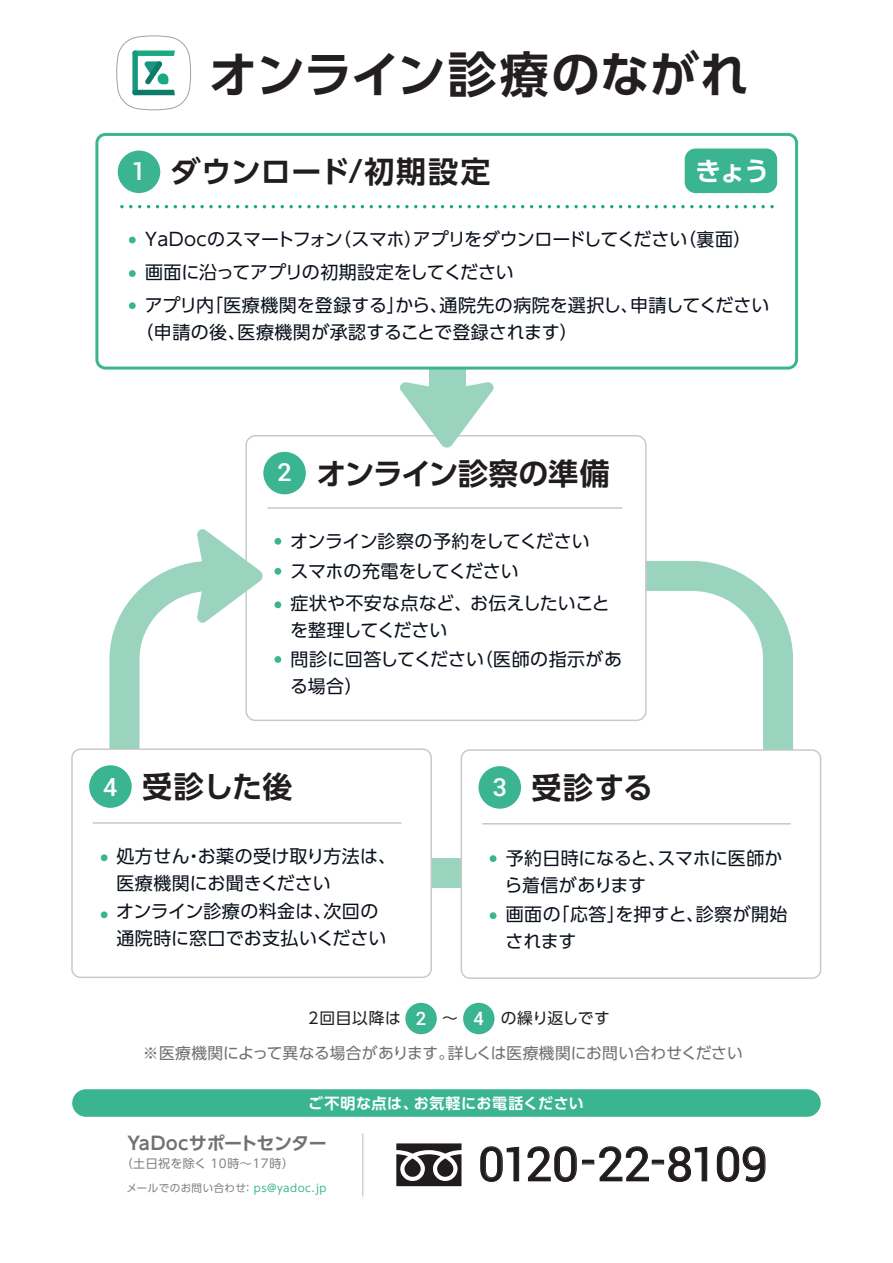
<style>
.page{position:relative;width:893px;height:1263px;background:#fff}
.page>*{position:absolute;margin:0;border:0;box-sizing:border-box;transform-origin:0 0}
.t1{font:700 48.9px "UD Shin Go Pr 6 De";letter-spacing:.005em;color:#231f20}
.t2{font:47.1px "Roboto";letter-spacing:-.04em;color:#201c1d}
.t3{font:700 30px "UD Shin Go Pr 6 De";color:#211d1e}
.t4{font:700 30px "UD Shin Go Pr 6 De";letter-spacing:.02em;color:#211d1e}
.t5{font:700 26.25px "UD Shin Go Pr 6 De";color:#fff}
.t6{font:500 25.05px "Roboto";color:#fff}
.t7{font:18px/27px "UD Shin Go Pr 6";color:#0b121d}
.t8{font:18px/27px "UD Shin Go Pr 6";letter-spacing:.025em;color:#0b121d}
.t9{font:18px "UD Shin Go Pr 6";letter-spacing:-.02em;color:#0b121d}
.t10{font:700 18px "UD Shin Go Pr 6 De";letter-spacing:-.02em;color:#727171}
.t11{font:15.75px "UD Shin Go Pr 6";color:#727172}
.t12{font:15.75px "UD Shin Go Pr 6";letter-spacing:.035em;color:#211d1e}
.t13{font:700 15px "UD Shin Go Pr 6 De";letter-spacing:.045em;color:#fff}
.t14{font:12px "UD Shin Go Pro";letter-spacing:.035em;color:#808285}
.t15{font:10.5px "UD Shin Go Pro";letter-spacing:.05em;color:#808285}
.s1{font-family:"Roboto";font-weight:500;font-size:18.45px;color:#fff}
.s2{color:#3bb591}
</style>
<div class="page">
<div style="left:109px;top:561px;width:684px;height:327px;border:30px solid #9ad4be;border-radius:85px"></div>
<div style="left:246px;top:436px;width:400px;height:284px;background:#fff;border-radius:9px"></div>
<div style="left:245px;top:435px;width:402px;height:286px;border:2px solid #c9c9c8;border-radius:9px"></div>
<div style="left:274px;top:538px;width:7px;height:7px;background:#3bb591;border-radius:50%"></div>
<div style="left:274px;top:568px;width:7px;height:7px;background:#3bb591;border-radius:50%"></div>
<div style="left:274px;top:601px;width:7px;height:7px;background:#3bb591;border-radius:50%"></div>
<div style="left:274px;top:656px;width:7px;height:7px;background:#3bb591;border-radius:50%"></div>
<div style="left:263px;top:452px;width:43px;height:42px;background:#3bb591;border-radius:50%"></div>
<hr style="left:267px;top:507px;width:355px;height:2px;background:#c9c9c8">
<div style="left:429px;top:268px;width:36px;height:134px;background:#9ad4be"></div>
<div style="left:461px;top:750px;width:359px;height:228px;background:#fff;border-radius:9px"></div>
<div style="left:461px;top:749px;width:360px;height:230px;border:2px solid #c9c9c8;border-radius:9px"></div>
<div style="left:490px;top:855px;width:6px;height:7px;background:#3bb591;border-radius:50%"></div>
<div style="left:490px;top:912px;width:6px;height:7px;background:#3bb591;border-radius:50%"></div>
<div style="left:478px;top:766px;width:43px;height:43px;background:#3bb591;border-radius:50%"></div>
<hr style="left:482px;top:823px;width:309px;height:1px;background:#c9c9c8">
<div style="left:405px;top:1003px;width:32px;height:31px;background:#3bb591;border-radius:50%"></div>
<div style="left:463px;top:1003px;width:31px;height:31px;background:#3bb591;border-radius:50%"></div>
<div style="left:72px;top:749px;width:359px;height:228px;background:#fff;border-radius:9px"></div>
<div style="left:71px;top:748px;width:361px;height:230px;border:2px solid #c9c9c8;border-radius:9px"></div>
<div style="left:101px;top:854px;width:7px;height:7px;background:#3bb591;border-radius:50%"></div>
<div style="left:101px;top:911px;width:7px;height:7px;background:#3bb591;border-radius:50%"></div>
<div style="left:89px;top:765px;width:43px;height:43px;background:#3bb591;border-radius:50%"></div>
<hr style="left:93px;top:822px;width:308px;height:2px;background:#c9c9c8">
<svg style="left:197px;top:527px;width:66px;height:97px"></svg>
<div style="left:97px;top:134px;width:699px;height:234px;background:#fff;border-radius:9px"></div>
<div style="left:95px;top:133px;width:703px;height:237px;border:3px solid #3bb591;border-radius:9px"></div>
<div style="left:129px;top:237px;width:7px;height:6px;background:#3bb591;border-radius:50%"></div>
<div style="left:129px;top:270px;width:7px;height:7px;background:#3bb591;border-radius:50%"></div>
<div style="left:129px;top:302px;width:7px;height:7px;background:#3bb591;border-radius:50%"></div>
<div style="left:118px;top:151px;width:42px;height:42px;background:#3bb591;border-radius:50%"></div>
<svg style="left:398px;top:382px;width:97px;height:66px"></svg>
<svg style="left:120px;top:205px;width:21px;height:3px"></svg>
<svg style="left:183px;top:205px;width:47px;height:3px"></svg>
<svg style="left:272px;top:205px;width:56px;height:3px"></svg>
<svg style="left:370px;top:205px;width:47px;height:3px"></svg>
<svg style="left:468px;top:205px;width:47px;height:3px"></svg>
<svg style="left:557px;top:205px;width:47px;height:3px"></svg>
<svg style="left:655px;top:205px;width:47px;height:3px"></svg>
<svg style="left:744px;top:205px;width:30px;height:3px"></svg>
<div style="left:685px;top:149px;width:92px;height:44px;background:#3bb591;border-radius:11px"></div>
<div style="left:72px;top:1089px;width:749px;height:28px;background:#3bb591;border-radius:14px"></div>
<svg style="left:116px;top:35px;width:75px;height:75px"></svg>
<svg style="left:480px;top:1146px;width:39px;height:36px"></svg>
<svg style="left:527px;top:1146px;width:50px;height:36px"></svg>
<div style="left:582px;top:1160px;width:12px;height:4px;border:1px solid #201c1d"></div>
<svg style="left:599px;top:1146px;width:50px;height:36px"></svg>
<div style="left:652px;top:1160px;width:12px;height:4px;border:1px solid #201c1d"></div>
<svg style="left:668px;top:1146px;width:39px;height:36px"></svg>
<svg style="left:717px;top:1146px;width:49px;height:36px"></svg>
<svg style="left:396px;top:1143px;width:65px;height:43px"></svg>
<hr style="left:363px;top:1133px;width:1px;height:63px;background:#bcbdc0">
<h1 class="t1" style="left:209px;top:34px;width:542px">オンライン診療のながれ</h1>
<h3 class="t4" style="left:171px;top:148px;width:321px">ダウンロード/初期設定</h3>
<h3 class="t6" style="left:132px;top:154px;width:16px">1</h3>
<h3 class="t5" style="left:695px;top:150px;width:76px">きょう</h3>
<p class="t7" style="left:145px;top:223px;width:608px;line-height:32.2px">YaDocのスマートフォン（スマホ）アプリをダウンロードしてください（裏面）画面に沿ってアプリの初期設定をしてください</p>
<p class="t7" style="left:135px;top:292px;width:635px;text-indent:9px">アプリ内「医療機関を登録する」から、通院先の病院を選択し、申請してください（申請の後、医療機関が承認することで登録されます）</p>
<h3 class="t6" style="left:277px;top:455px;width:16px">2</h3>
<h3 class="t3" style="left:316px;top:449px;width:295px">オンライン診察の準備</h3>
<p class="t9" style="left:290px;top:526px;width:301px">オンライン診察の予約をしてください</p>
<p class="t7" style="left:290px;top:557px;width:230px">スマホの充電をしてください</p>
<p class="t7" style="left:290px;top:589px;width:321px">症状や不安な点など、お伝えしたいことを整理してください</p>
<p class="t7" style="left:290px;top:645px;width:333px">問診に回答してください（医師の指示がある場合）</p>
<h3 class="t6" style="left:103px;top:770px;width:16px">4</h3>
<h3 class="t3" style="left:142px;top:762px;width:152px">受診した後</h3>
<h3 class="t6" style="left:493px;top:769px;width:16px">3</h3>
<h3 class="t3" style="left:532px;top:763px;width:123px">受診する</h3>
<p class="t7" style="left:116px;top:842px;width:281px">処方せん・お薬の受け取り方法は、医療機関にお聞きください</p>
<p class="t7" style="left:116px;top:897px;width:272px">オンライン診療の料金は、次回の通院時に窓口でお支払いください</p>
<p class="t7" style="left:504px;top:844px;width:280px">予約日時になると、スマホに医師から着信があります</p>
<p class="t8" style="left:505px;top:900px;width:284px">画面の「応答」を押すと、診察が開始されます</p>
<p class="t12" style="left:308px;top:1005px;width:303px">2回目以降は <span class="s1">2</span> ～ <span class="s1">4</span> の繰り返しです</p>
<p class="t11" style="left:143px;top:1040px;width:601px">※医療機関によって異なる場合があります。詳しくは医療機関にお問い合わせください</p>
<p class="t13" style="left:308px;top:1091px;width:277px">ご不明な点は、お気軽にお電話ください</p>
<p class="t10" style="left:127px;top:1128px;width:201px">YaDocサポートセンター</p>
<p class="t14" style="left:121px;top:1153px;width:175px">（土日祝を除く 10時～17時）</p>
<p class="t15" style="left:127px;top:1180px;width:202px">メールでのお問い合わせ： <span class="s2">ps@yadoc.jp</span></p>
<h2 class="t2" style="left:478px;top:1131px;width:291px">0120-22-8109</h2>
</div>
